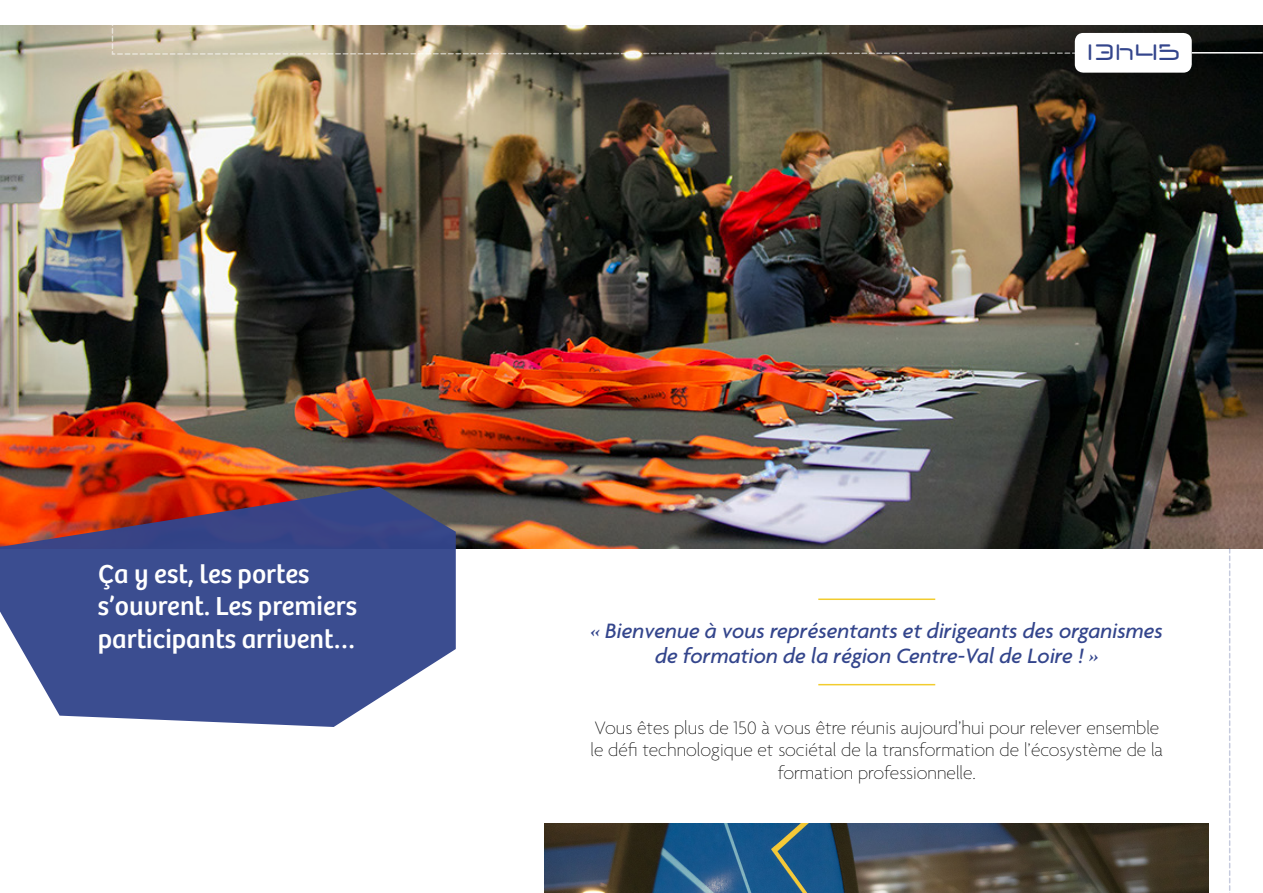
<style>
.page{position:relative;width:1263px;height:893px;background:#fff}
.page>*{position:absolute;margin:0;border:0;box-sizing:border-box;transform-origin:0 0}
.t1{font:34.5px "Neuropol Nova";color:#33458c}
.t2{font:27px/32.4px "Bree";color:#fff}
.t3{font:italic 500 22.5px/25.5px "Agenda";color:#33458c;text-align:center}
.t4{font:100 19.5px/22.5px "Agenda";color:#000;text-align:center}
</style>
<div class="page">
<img style="left:0;top:26px;width:1263px;height:523px">
<svg style="left:0;top:487px;width:456px;height:240px;background:#5c5989"></svg>
<div style="left:1075px;top:33px;width:117px;height:40px;background:#fff;border-radius:9px"></div>
<hr style="left:1192px;top:52px;width:71px;height:2px;background:#fff">
<hr style="left:818px;top:598px;width:117px;height:2px;background:#f2cc2e">
<hr style="left:818px;top:684px;width:117px;height:1px;background:#f2cc2e">
<svg style="left:111px;top:25px;width:973px;height:31px;background:#706959"></svg>
<img style="left:545px;top:823px;width:664px;height:70px">
<svg style="left:1229px;top:549px;width:1px;height:344px"></svg>
<h2 class="t2" style="left:98px;top:556px;width:261px">Ça y est, les portes s’ouvrent. Les premiers participants arrivent…</h2>
<h1 class="t1" style="left:1087px;top:38px;width:96px">13h45</h1>
<p class="t3" style="left:591px;top:618px;width:574px">« Bienvenue à vous représentants et dirigeants des organismes de formation de la région Centre-Val de Loire ! »</p>
<p class="t4" style="left:590px;top:718px;width:574px">Vous êtes plus de 150 à vous être réunis aujourd’hui pour relever ensemble le défi technologique et sociétal de la transformation de l’écosystème de la formation professionnelle.</p>
</div>
